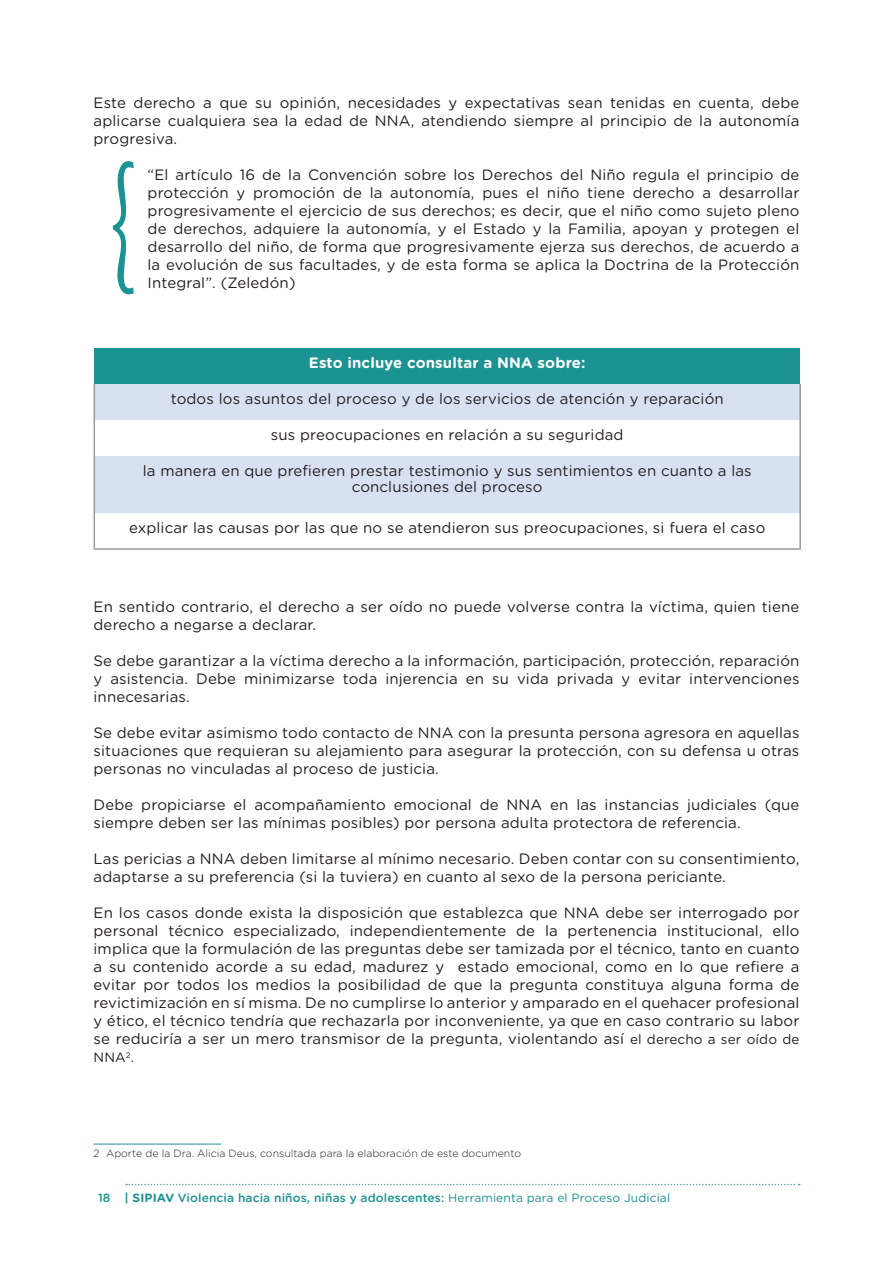
<style>
.page{position:relative;width:893px;height:1263px;background:#fff}
.page>*{position:absolute;margin:0;border:0;box-sizing:border-box;transform-origin:0 0}
.t1{font:15px/18px "Gotham Rounded";letter-spacing:.01em;color:#231f20;text-align:justify}
.t2{font:700 15px "Gotham Rounded";letter-spacing:.01em;color:#fff}
.t3{font:13.5px "Gotham Rounded";color:#231f20}
.t4{font:500 12px "Gotham Rounded";letter-spacing:.01em;color:#1b9393}
.t5{font:300 10.5px "Gotham Rounded";color:#231f20}
.s1{font-size:13.5px}
.s2{font-weight:700}
.s3{font-weight:400}
</style>
<div class="page">
<svg style="left:126px;top:1184px;width:674px;height:1px"></svg>
<div style="left:94px;top:348px;width:706px;height:36px;background:#1b9393"></div>
<svg style="left:95px;top:384px;width:704px;height:129px;fill:#d8e1f1"></svg>
<hr style="left:94px;top:384px;width:1px;height:36px;background:#999">
<hr style="left:799px;top:384px;width:2px;height:36px;background:#999">
<hr style="left:94px;top:420px;width:1px;height:36px;background:#999">
<hr style="left:799px;top:420px;width:2px;height:36px;background:#999">
<hr style="left:94px;top:456px;width:1px;height:57px;background:#999">
<hr style="left:799px;top:456px;width:2px;height:57px;background:#999">
<hr style="left:94px;top:513px;width:1px;height:35px;background:#999">
<hr style="left:799px;top:513px;width:2px;height:35px;background:#999">
<hr style="left:94px;top:548px;width:707px;height:2px;background:#999">
<hr style="left:94px;top:1144px;width:127px;height:1px;background:#209290">
<svg style="left:112px;top:161px;width:22px;height:134px"></svg>
<p class="t1" style="left:94px;top:93px;width:707px">Este derecho a que su opinión, necesidades y expectativas sean tenidas en cuenta, debe aplicarse cualquiera sea la edad de NNA, atendiendo siempre al principio de la autonomía progresiva.</p>
<p class="t1" style="left:148px;top:165px;width:653px">“El artículo 16 de la Convención sobre los Derechos del Niño regula el principio de protección y promoción de la autonomía, pues el niño tiene derecho a desarrollar progresivamente el ejercicio de sus derechos; es decir, que el niño como sujeto pleno de derechos, adquiere la autonomía, y el Estado y la Familia, apoyan y protegen el desarrollo del niño, de forma que progresivamente ejerza sus derechos, de acuerdo a la evolución de sus facultades, y de esta forma se aplica la Doctrina de la Protección Integral”. (Zeledón)</p>
<p class="t2" style="left:309px;top:351px;width:278px">Esto incluye consultar a NNA sobre:</p>
<p class="t1" style="left:171px;top:388px;width:555px">todos los asuntos del proceso y de los servicios de atención y reparación</p>
<p class="t1" style="left:271px;top:424px;width:354px">sus preocupaciones en relación a su seguridad</p>
<p class="t1" style="left:143px;top:461px;width:610px;line-height:16.5px;text-align:center">la manera en que prefieren prestar testimonio y sus sentimientos en cuanto a las conclusiones del proceso</p>
<p class="t1" style="left:129px;top:517px;width:638px">explicar las causas por las que no se atendieron sus preocupaciones, si fuera el caso</p>
<p class="t1" style="left:94px;top:597px;width:707px">En sentido contrario, el derecho a ser oído no puede volverse contra la víctima, quien tiene derecho a negarse a declarar.</p>
<p class="t1" style="left:94px;top:651px;width:707px">Se debe garantizar a la víctima derecho a la información, participación, protección, reparación y asistencia. Debe minimizarse toda injerencia en su vida privada y evitar intervenciones innecesarias.</p>
<p class="t1" style="left:94px;top:723px;width:707px">Se debe evitar asimismo todo contacto de NNA con la presunta persona agresora en aquellas situaciones que requieran su alejamiento para asegurar la protección, con su defensa u otras personas no vinculadas al proceso de justicia.</p>
<p class="t1" style="left:94px;top:795px;width:707px">Debe propiciarse el acompañamiento emocional de NNA en las instancias judiciales (que siempre deben ser las mínimas posibles) por persona adulta protectora de referencia.</p>
<p class="t1" style="left:94px;top:849px;width:707px">Las pericias a NNA deben limitarse al mínimo necesario. Deben contar con su consentimiento, adaptarse a su preferencia (si la tuviera) en cuanto al sexo de la persona periciante.</p>
<p class="t1" style="left:94px;top:903px;width:707px">En los casos donde exista la disposición que establezca que NNA debe ser interrogado por personal técnico especializado, independientemente de la pertenencia institucional, ello implica que la formulación de las preguntas debe ser tamizada por el técnico, tanto en cuanto a su contenido acorde a su edad, madurez y estado emocional, como en lo que refiere a evitar por todos los medios la posibilidad de que la pregunta constituya alguna forma de revictimización en sí misma. De no cumplirse lo anterior y amparado en el quehacer profesional y ético, el técnico tendría que rechazarla por inconveniente, ya que en caso contrario su labor se reduciría a ser un mero transmisor de la pregunta, violentando así <span class="s1">el derecho a ser oído de</span></p>
<p class="t3" style="left:94px;top:1048px;width:42px">NNA<sup>2</sup>.</p>
<p class="t5" style="left:94px;top:1146px;width:429px">2 Aporte de la Dra. Alicia Deus, consultada para la elaboración de este documento</p>
<p class="t4" style="left:98px;top:1189px;width:574px">18 <span class="s2">| SIPIAV</span> Violencia hacia niños, niñas y adolescentes: <span class="s3">Herramienta para el Proceso Judicial</span></p>
</div>
